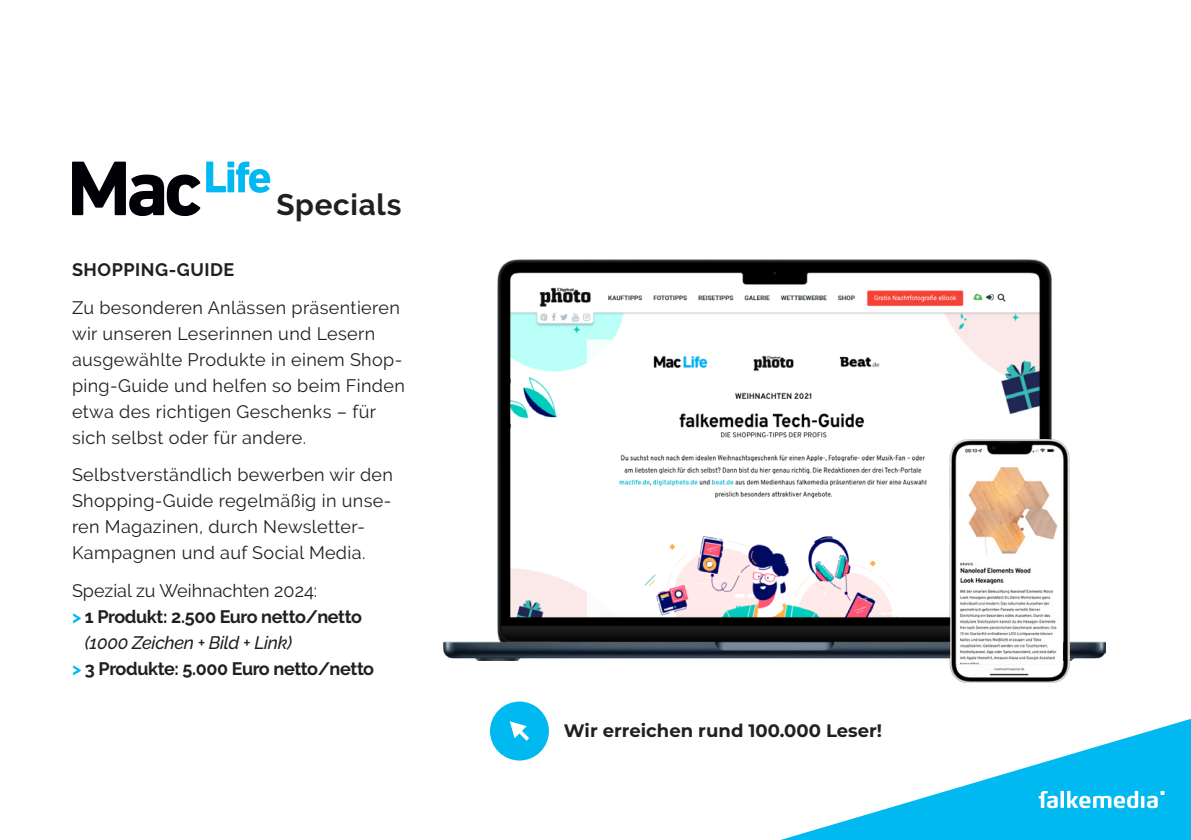
<style>
.page{position:relative;width:1191px;height:840px;background:#fff}
.page>*{position:absolute;margin:0;border:0;box-sizing:border-box;transform-origin:0 0}
.t1{font:700 29.6px "Raleway";letter-spacing:.025em;color:#231f20}
.t2{font:18px/26px "Raleway";letter-spacing:.02em;color:#231f20}
.t3{font:700 18px "Raleway";letter-spacing:-.02em;color:#231f20}
.t4{font:700 18px "Montserrat";color:#231f20}
.t5{font:18px "Raleway";color:#231f20}
.t6{font:italic 500 18px "Raleway";letter-spacing:-.02em;color:#231f20}
.t7{font:700 18px "Raleway";letter-spacing:.03em;color:#231f20}
.s1{color:#00b9f1}
</style>
<div class="page">
<svg style="left:784px;top:718px;width:407px;height:121px"></svg>
<svg style="left:1038px;top:790px;width:126px;height:17px"></svg>
<svg style="left:206px;top:161px;width:20px;height:31px"></svg>
<div style="left:227px;top:169px;width:7px;height:23px;background:#00b9f1"></div>
<div style="left:227px;top:161px;width:7px;height:6px;background:#00b9f1"></div>
<svg style="left:236px;top:161px;width:34px;height:32px"></svg>
<svg style="left:72px;top:161px;width:128px;height:55px"></svg>
<div style="left:490px;top:701px;width:59px;height:59px;background:#00b9f1;border-radius:50%"></div>
<svg style="left:510px;top:721px;width:19px;height:19px"></svg>
<img style="left:444px;top:259px;width:661px;height:401px">
<img style="left:949px;top:439px;width:120px;height:242px">
<h1 class="t1" style="left:276px;top:187px;width:127px">Specials</h1>
<p class="t7" style="left:72px;top:260px;width:164px">SHOPPING-GUIDE</p>
<p class="t2" style="left:72px;top:294px;width:334px">Zu besonderen Anlässen präsentieren wir unseren Leserinnen und Lesern ausgewählte Produkte in einem Shop&shy;ping-Guide und helfen so beim Finden etwa des richtigen Geschenks – für sich selbst oder für andere.</p>
<p class="t2" style="left:72px;top:461px;width:322px">Selbstverständlich bewerben wir den Shopping-Guide regelmäßig in unse&shy;ren Magazinen, durch Newsletter-Kampagnen und auf Social Media.</p>
<p class="t5" style="left:72px;top:579px;width:247px">Spezial zu Weihnachten 2024:</p>
<p class="t3" style="left:72px;top:605px;width:291px"><span class="s1">&gt;</span> 1 Produkt: 2.500 Euro netto/netto</p>
<p class="t6" style="left:85px;top:631px;width:209px">(1000 Zeichen + Bild + Link)</p>
<p class="t3" style="left:72px;top:657px;width:304px"><span class="s1">&gt;</span> 3 Produkte: 5.000 Euro netto/netto</p>
<p class="t4" style="left:564px;top:717px;width:320px">Wir erreichen rund 100.000 Leser!</p>
</div>
